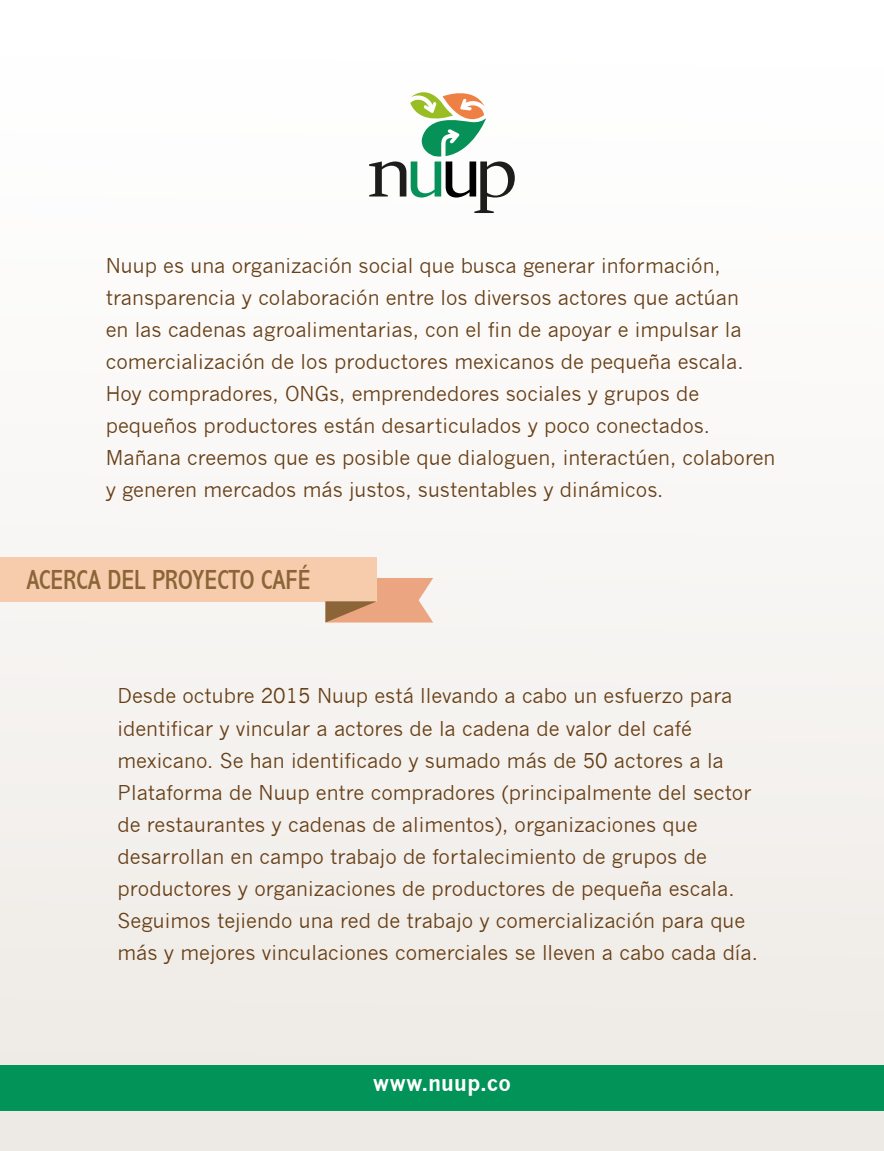
<style>
.page{position:relative;width:884px;height:1151px;background:#fff}
.page>*{position:absolute;margin:0;border:0;box-sizing:border-box;transform-origin:0 0}
.t1{font:condensed 27.75px "Abadi";color:#8b6537}
.t2{font:700 21.75px "News Gothic";color:#fff}
.t3{font:20px/32px "News Gothic";color:#683f16}
</style>
<div class="page">
<div style="left:0;top:0;width:884px;height:1151px;background:linear-gradient(to bottom,#fff,#ece9e4)"></div>
<div style="left:0;top:1065px;width:884px;height:45px;background:#019357"></div>
<svg style="left:369px;top:85px;width:146px;height:128px"></svg>
<div style="left:0;top:558px;width:377px;height:44px;background:#f6ccad"></div>
<svg style="left:325px;top:578px;width:108px;height:44px"></svg>
<p class="t3" style="left:106px;top:250px;width:671px">Nuup es una organización social que busca generar información, transparencia y colaboración entre los diversos actores que actúan<br>en las cadenas agroalimentarias, con el fin de apoyar e impulsar la comercialización de los productores mexicanos de pequeña escala.<br>Hoy compradores, ONGs, emprendedores sociales y grupos de pequeños productores están desarticulados y poco conectados.<br>Mañana creemos que es posible que dialoguen, interactúen, colaboren y generen mercados más justos, sustentables y dinámicos.</p>
<h1 class="t1" style="left:26px;top:563px;width:285px">ACERCA DEL PROYECTO CAFÉ</h1>
<p class="t3" style="left:118px;top:680px;width:642px">Desde octubre 2015 Nuup está llevando a cabo un esfuerzo para identificar y vincular a actores de la cadena de valor del café mexicano. Se han identificado y sumado más de 50 actores a la Plataforma de Nuup entre compradores (principalmente del sector de restaurantes y cadenas de alimentos), organizaciones que desarrollan en campo trabajo de fortalecimiento de grupos de productores y organizaciones de productores de pequeña escala.<br>Seguimos tejiendo una red de trabajo y comercialización para que más y mejores vinculaciones comerciales se lleven a cabo cada día.</p>
<p class="t2" style="left:373px;top:1070px;width:139px">www.nuup.co</p>
</div>
